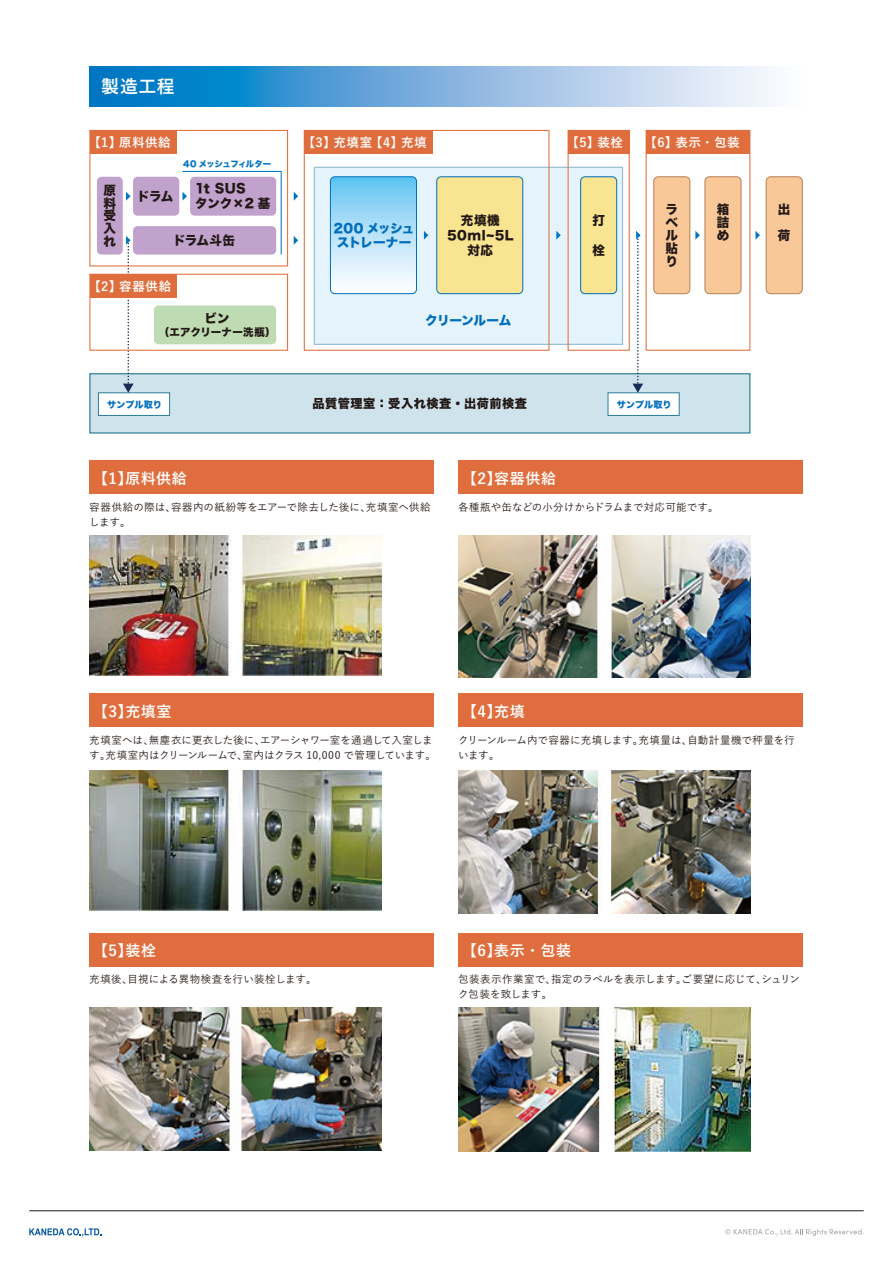
<style>
.page{position:relative;width:893px;height:1263px;background:#fff}
.page>*{position:absolute;margin:0;border:0;box-sizing:border-box;transform-origin:0 0}
.t1{font:700 18px "Yu Go";color:#fff}
.t2{font:700 15px "Yu Go";letter-spacing:.04em;color:#fff}
.t3{font:12.6px/12.9px "Hiragino Sans W8";letter-spacing:.025em;color:#221815;text-align:justify}
.t4{font:700 12.6px "Yu Go";letter-spacing:.045em;color:#fff}
.t5{font:12.6px/14.7px "Hiragino Sans W8";letter-spacing:-.01em;color:#006ebc}
.t6{font:12.6px "Hiragino Sans W8";letter-spacing:-.04em;color:#006ebc}
.t7{font:12.15px "Hiragino Sans W8";letter-spacing:.04em;color:#221815}
.t8{font:500 10.5px/15.1px "Yu Go";letter-spacing:.005em;color:#221815}
.t9{font:500 10.5px/15.1px "Yu Go";letter-spacing:-.015em;color:#221815}
.t10{font:10.5px "Hiragino Sans W8";letter-spacing:.03em;color:#221815}
.t11{font:9.15px "Hiragino Sans W8";letter-spacing:.005em;color:#006ebc}
.t12{font:8.4px "Hiragino Sans W8";letter-spacing:-.04em;color:#0075c2}
</style>
<div class="page">
<svg style="left:29px;top:1228px;width:72px;height:9px"></svg>
<hr style="left:29px;top:1210px;width:835px;height:1px;background:#221815">
<svg style="left:725px;top:1229px;width:139px;height:7px"></svg>
<svg style="left:89px;top:67px;width:684px;height:39px;background:#73b0de"></svg>
<div style="left:89px;top:460px;width:345px;height:34px;background:#df6d3d"></div>
<div style="left:89px;top:373px;width:661px;height:61px;background:#cfe3ec;border:1px solid #2d7e99"></div>
<div style="left:98px;top:392px;width:72px;height:24px;background:#fff;border:1px solid #2d7e99"></div>
<div style="left:608px;top:392px;width:72px;height:24px;background:#fff;border:1px solid #2d7e99"></div>
<div style="left:314px;top:167px;width:309px;height:178px;background:#e5f4fc;border:1px solid #98c0d2"></div>
<div style="left:89px;top:130px;width:199px;height:136px;border:1px solid #df6d3d"></div>
<div style="left:89px;top:274px;width:199px;height:77px;border:1px solid #df6d3d"></div>
<div style="left:90px;top:130px;width:86px;height:24px;background:#df6d3d"></div>
<div style="left:304px;top:130px;width:245px;height:221px;border:1px solid #df6d3d"></div>
<div style="left:304px;top:130px;width:128px;height:24px;background:#df6d3d"></div>
<div style="left:568px;top:130px;width:62px;height:221px;border:1px solid #df6d3d"></div>
<div style="left:568px;top:130px;width:61px;height:24px;background:#df6d3d"></div>
<div style="left:90px;top:274px;width:86px;height:24px;background:#df6d3d"></div>
<div style="left:133px;top:177px;width:46px;height:39px;background:#c1a2cc;border-radius:4px"></div>
<div style="left:133px;top:226px;width:143px;height:29px;background:#c1a2cc;border-radius:4px"></div>
<div style="left:97px;top:177px;width:26px;height:78px;background:#c1a2cc;border-radius:4px"></div>
<svg style="left:126px;top:192px;width:4px;height:9px"></svg>
<svg style="left:123px;top:236px;width:11px;height:157px"></svg>
<svg style="left:294px;top:192px;width:4px;height:9px"></svg>
<svg style="left:556px;top:231px;width:5px;height:9px"></svg>
<svg style="left:632px;top:231px;width:11px;height:162px"></svg>
<svg style="left:695px;top:231px;width:5px;height:9px"></svg>
<svg style="left:755px;top:231px;width:5px;height:9px"></svg>
<svg style="left:294px;top:236px;width:4px;height:9px"></svg>
<svg style="left:181px;top:170px;width:101px;height:85px"></svg>
<svg style="left:424px;top:231px;width:4px;height:9px"></svg>
<svg style="left:332px;top:178px;width:83px;height:114px"></svg>
<div style="left:330px;top:176px;width:87px;height:118px;border:1px solid #006ebc;border-radius:4px"></div>
<div style="left:437px;top:177px;width:86px;height:117px;background:#f8e491;border-radius:4px"></div>
<div style="left:436px;top:176px;width:87px;height:118px;border:1px solid #006ebc;border-radius:4px"></div>
<div style="left:581px;top:177px;width:36px;height:117px;background:#f8e491;border-radius:4px"></div>
<div style="left:580px;top:176px;width:37px;height:118px;border:1px solid #006ebc;border-radius:4px"></div>
<div style="left:646px;top:130px;width:104px;height:24px;background:#df6d3d"></div>
<div style="left:654px;top:177px;width:36px;height:117px;background:#f9c898;border-radius:4px"></div>
<div style="left:653px;top:176px;width:37px;height:118px;border:1px solid #b58153;border-radius:4px"></div>
<div style="left:705px;top:177px;width:36px;height:117px;background:#f9c898;border-radius:4px"></div>
<div style="left:705px;top:176px;width:36px;height:118px;border:1px solid #b58153;border-radius:4px"></div>
<div style="left:154px;top:305px;width:122px;height:39px;background:#bfdbb4;border-radius:4px"></div>
<div style="left:766px;top:177px;width:36px;height:117px;background:#f9c898;border-radius:4px"></div>
<div style="left:766px;top:176px;width:36px;height:118px;border:1px solid #b58153;border-radius:4px"></div>
<img style="left:89px;top:535px;width:292px;height:140px">
<div style="left:458px;top:460px;width:345px;height:34px;background:#df6d3d"></div>
<img style="left:458px;top:535px;width:292px;height:142px">
<div style="left:89px;top:693px;width:345px;height:34px;background:#df6d3d"></div>
<div style="left:458px;top:693px;width:345px;height:34px;background:#df6d3d"></div>
<img style="left:89px;top:770px;width:292px;height:140px">
<img style="left:458px;top:770px;width:292px;height:143px">
<div style="left:89px;top:932px;width:345px;height:34px;background:#df6d3d"></div>
<div style="left:458px;top:932px;width:345px;height:34px;background:#df6d3d"></div>
<img style="left:89px;top:1007px;width:292px;height:144px">
<img style="left:458px;top:1007px;width:292px;height:144px">
<h1 class="t1" style="left:101px;top:77px;width:75px">製造工程</h1>
<p class="t4" style="left:88px;top:135px;width:84px">【1】原料供給</p>
<p class="t4" style="left:303px;top:135px;width:126px">【3】充填室 【4】充填</p>
<p class="t4" style="left:566px;top:135px;width:58px">【5】装栓</p>
<p class="t12" style="left:183px;top:159px;width:89px">40 メッシュフィルター</p>
<p class="t3" style="left:195px;top:182px;width:77px;line-height:14.7px">1t SUS<br>タンク×2 基</p>
<p class="t3" style="left:104px;top:184px;width:14px">原料受入れ</p>
<p class="t3" style="left:137px;top:190px;width:38px">ドラム</p>
<p class="t3" style="left:173px;top:234px;width:63px">ドラム斗缶</p>
<p class="t4" style="left:88px;top:279px;width:84px">【2】容器供給</p>
<p class="t3" style="left:205px;top:313px;width:26px">ビン</p>
<p class="t10" style="left:159px;top:326px;width:118px">（エアクリーナー洗瓶）</p>
<p class="t5" style="left:334px;top:221px;width:82px">200 メッシュストレーナー</p>
<p class="t3" style="left:447px;top:214px;width:68px;line-height:14.7px;text-align:center">充填機<br>50ml~5L対応</p>
<p class="t6" style="left:425px;top:313px;width:87px">クリーンルーム</p>
<p class="t3" style="left:592px;top:215px;width:14px">打</p>
<p class="t3" style="left:592px;top:244px;width:14px">栓</p>
<p class="t4" style="left:645px;top:135px;width:97px">【6】表示・包装</p>
<p class="t3" style="left:666px;top:203px;width:14px">ラベル貼り</p>
<p class="t3" style="left:717px;top:203px;width:14px">箱詰め</p>
<p class="t3" style="left:778px;top:197px;width:14px;line-height:25.7px">出荷</p>
<p class="t7" style="left:312px;top:397px;width:216px">品質管理室：受入れ検査・出荷前検査</p>
<p class="t11" style="left:107px;top:399px;width:56px">サンプル取り</p>
<p class="t11" style="left:617px;top:399px;width:56px">サンプル取り</p>
<h2 class="t2" style="left:93px;top:470px;width:95px">【1】原料供給</h2>
<p class="t8" style="left:89px;top:498px;width:343px">容器供給の際は、容器内の紙紛等をエアーで除去した後に、充填室へ供給します。</p>
<h2 class="t2" style="left:462px;top:470px;width:96px">【2】容器供給</h2>
<p class="t8" style="left:458px;top:498px;width:262px">各種瓶や缶などの小分けからドラムまで対応可能です。</p>
<h2 class="t2" style="left:93px;top:703px;width:80px">【3】充填室</h2>
<p class="t9" style="left:89px;top:731px;width:348px">充填室へは、無塵衣に更衣した後に、エアーシャワー室を通過して入室します。充填室内はクリーンルームで、室内はクラス 10,000 で管理しています。</p>
<h2 class="t2" style="left:462px;top:703px;width:64px">【4】充填</h2>
<p class="t8" style="left:458px;top:731px;width:338px">クリーンルーム内で容器に充填します。充填量は、自動計量機で秤量を行います。</p>
<h2 class="t2" style="left:93px;top:942px;width:64px">【5】装栓</h2>
<p class="t8" style="left:89px;top:970px;width:229px">充填後、目視による異物検査を行い装栓します。</p>
<h2 class="t2" style="left:462px;top:942px;width:110px">【6】表示・包装</h2>
<p class="t8" style="left:458px;top:970px;width:343px">包装表示作業室で、指定のラベルを表示します。ご要望に応じて、シュリンク包装を致します。</p>
</div>
